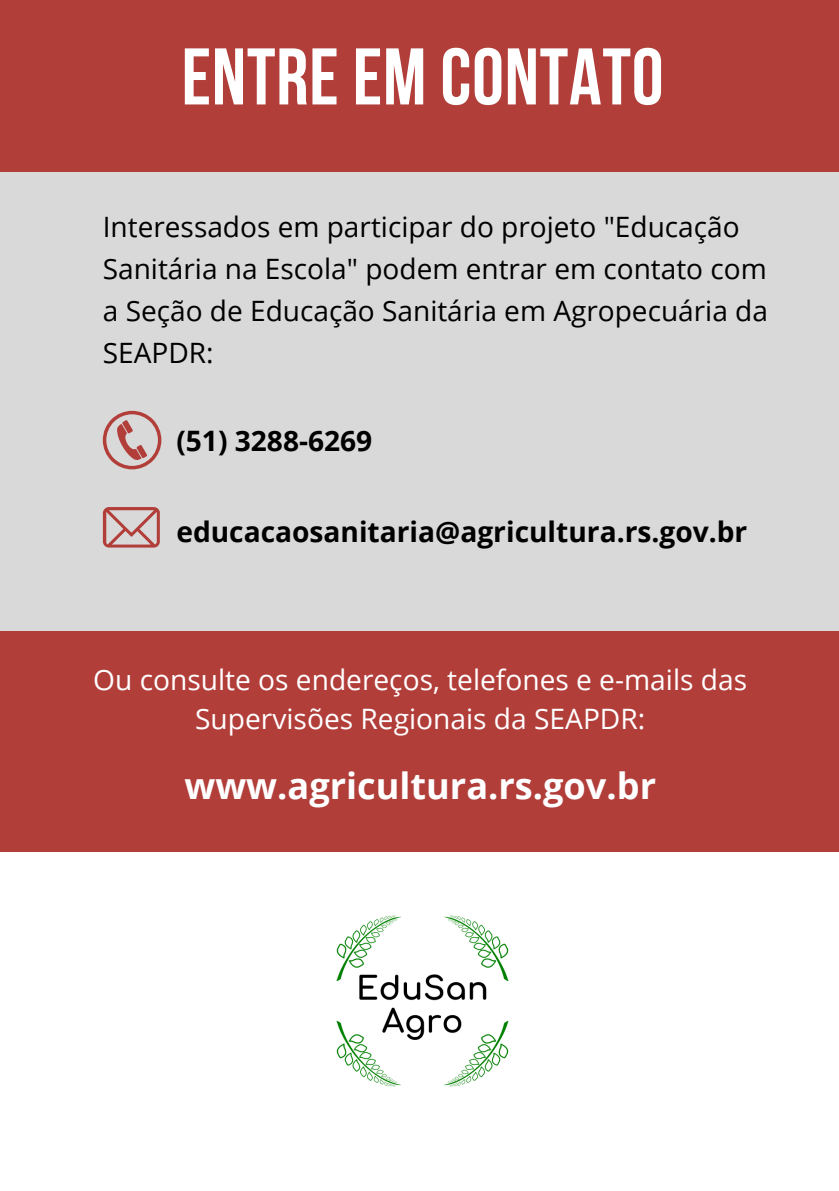
<style>
.page{position:relative;width:839px;height:1191px;background:#fff}
.page>*{position:absolute;margin:0;border:0;box-sizing:border-box;transform-origin:0 0}
.t1{font:700 80px "Bebas Neue";letter-spacing:.01em;color:#fff}
.t2{font:700 36.2px "Open Sans";color:#fff}
.t3{font:28.2px/39.2px "Open Sans";color:#fff;text-align:center}
.t4{font:700 28.2px "Open Sans";color:#000}
.t5{font:28px/42px "Open Sans";color:#000}
</style>
<div class="page">
<div style="left:0;top:617px;width:838px;height:235px;background:#b23e3a"></div>
<img style="left:336px;top:915px;width:173px;height:172px">
<div style="left:0;top:12px;width:838px;height:618px;background:#d9d9d9"></div>
<div style="left:0;top:0;width:838px;height:172px;background:#b23e3a"></div>
<svg style="left:103px;top:411px;width:58px;height:58px"></svg>
<svg style="left:103px;top:507px;width:57px;height:41px"></svg>
<p class="t1" style="left:182px;top:44px;width:483px">ENTRE EM CONTATO</p>
<p class="t5" style="left:103px;top:205px;width:666px">Interessados em participar do projeto "Educação Sanitária na Escola" podem entrar em contato com a Seção de Educação Sanitária em Agropecuária da SEAPDR:</p>
<p class="t4" style="left:176px;top:421px;width:197px">(51) 3288-6269</p>
<p class="t4" style="left:176px;top:511px;width:572px">educacaosanitaria@agricultura.rs.gov.br</p>
<p class="t3" style="left:93px;top:660px;width:655px">Ou consulte os endereços, telefones e e-mails das<br>Supervisões Regionais da SEAPDR:</p>
<p class="t2" style="left:184px;top:760px;width:473px">www.agricultura.rs.gov.br</p>
</div>
